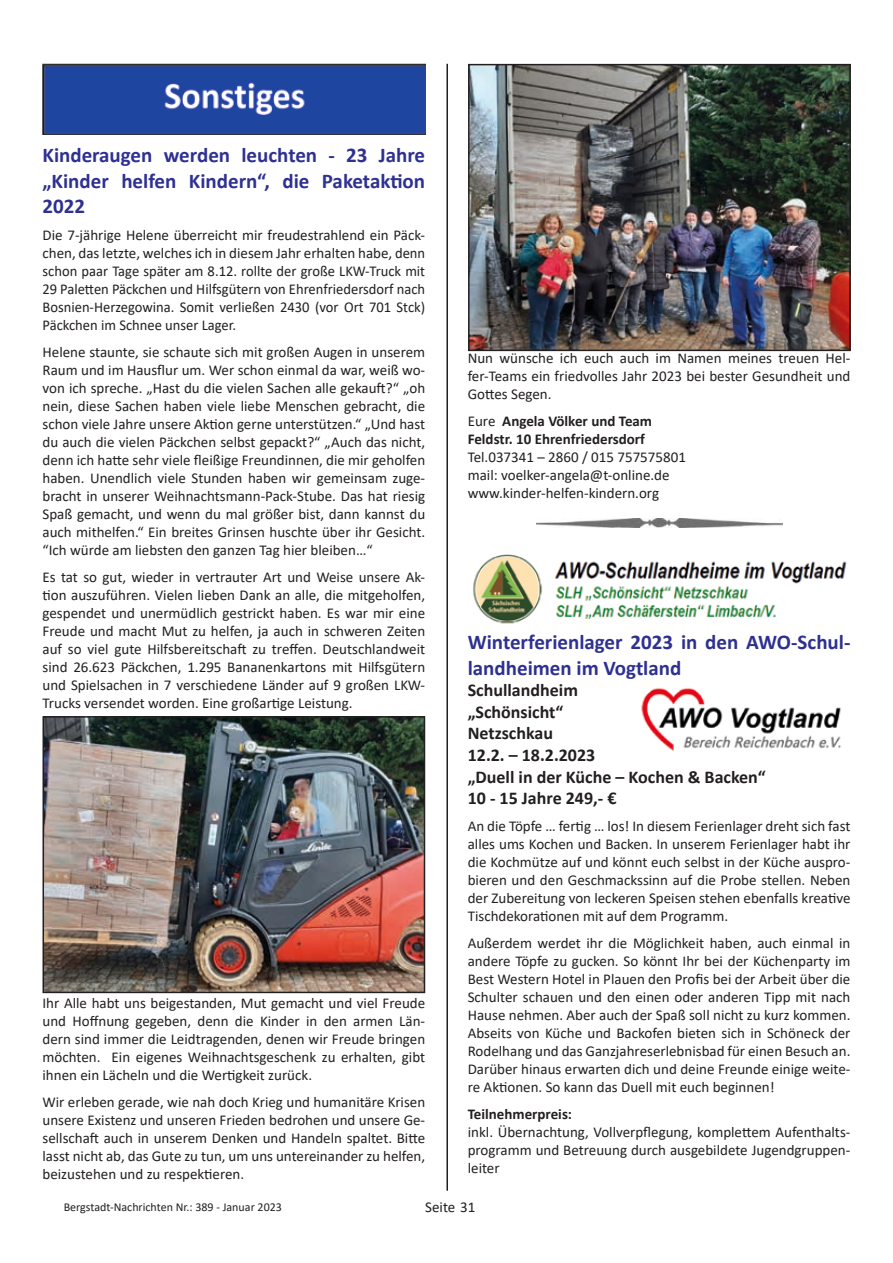
<style>
.page{position:relative;width:893px;height:1263px;background:#fff}
.page>*{position:absolute;margin:0;border:0;box-sizing:border-box;transform-origin:0 0}
.t1{font:700 21px/25.2px "Calibri";color:#2e3092}
.t2{font:700 18px/21.6px "Calibri";color:#231f20}
.t3{font:15px/18px "Calibri";color:#231f20;text-align:justify}
.t4{font:700 15px/18px "Calibri";color:#231f20}
.t5{font:12px "Calibri";color:#231f20}
.s1{font-weight:400}
</style>
<div class="page">
<img style="left:536px;top:519px;width:246px;height:8px">
<hr style="left:446px;top:64px;width:2px;height:1127px;background:#231f20">
<img style="left:43px;top:64px;width:382px;height:71px">
<img style="left:46px;top:719px;width:376px;height:271px">
<div style="left:43px;top:716px;width:382px;height:277px;border:2px solid #231f20"></div>
<img style="left:471px;top:67px;width:377px;height:281px">
<div style="left:468px;top:64px;width:383px;height:287px;border:2px solid #231f20"></div>
<img style="left:473px;top:554px;width:374px;height:70px">
<img style="left:641px;top:688px;width:200px;height:63px">
<h1 class="t1" style="left:43px;top:142px;width:384px;text-align:justify">Kinderaugen werden leuchten - 23 Jahre „Kinder helfen Kindern“, die Paketaktion 2022</h1>
<p class="t3" style="left:43px;top:225px;width:384px">Die 7-jährige Helene überreicht mir freudestrahlend ein Päck&shy;chen, das letzte, welches ich in diesem Jahr erhalten habe, denn schon paar Tage später am 8.12. rollte der große LKW-Truck mit 29 Paletten Päckchen und Hilfsgütern von Ehrenfriedersdorf nach Bosnien-Herzegowina. Somit verließen 2430 (vor Ort 701 Stck)<br>Päckchen im Schnee unser Lager.</p>
<p class="t3" style="left:43px;top:342px;width:384px">Helene staunte, sie schaute sich mit großen Augen in unserem Raum und im Hausflur um. Wer schon einmal da war, weiß wo&shy;von ich spreche. „Hast du die vielen Sachen alle gekauft?“ „oh nein, diese Sachen haben viele liebe Menschen gebracht, die schon viele Jahre unsere Aktion gerne unterstützen.“ „Und hast du auch die vielen Päckchen selbst gepackt?“ „Auch das nicht, denn ich hatte sehr viele fleißige Freundinnen, die mir geholfen haben. Unendlich viele Stunden haben wir gemeinsam zuge&shy;bracht in unserer Weihnachtsmann-Pack-Stube. Das hat riesig Spaß gemacht, und wenn du mal größer bist, dann kannst du auch mithelfen.“ Ein breites Grinsen huschte über ihr Gesicht. “Ich würde am liebsten den ganzen Tag hier bleiben…“</p>
<p class="t3" style="left:43px;top:567px;width:384px">Es tat so gut, wieder in vertrauter Art und Weise unsere Ak&shy;tion auszuführen. Vielen lieben Dank an alle, die mitgeholfen, gespendet und unermüdlich gestrickt haben. Es war mir eine Freude und macht Mut zu helfen, ja auch in schweren Zeiten auf so viel gute Hilfsbereitschaft zu treffen. Deutschlandweit sind 26.623 Päckchen, 1.295 Bananenkartons mit Hilfsgütern und Spielsachen in 7 verschiedene Länder auf 9 großen LKW-Trucks versendet worden. Eine großartige Leistung.</p>
<p class="t3" style="left:43px;top:993px;width:384px">Ihr Alle habt uns beigestanden, Mut gemacht und viel Freude und Hoffnung gegeben, denn die Kinder in den armen Län&shy;dern sind immer die Leidtragenden, denen wir Freude bringen möchten. Ein eigenes Weihnachtsgeschenk zu erhalten, gibt ihnen ein Lächeln und die Wertigkeit zurück.</p>
<p class="t3" style="left:43px;top:1092px;width:384px">Wir erleben gerade, wie nah doch Krieg und humanitäre Krisen unsere Existenz und unseren Frieden bedrohen und unsere Ge&shy;sellschaft auch in unserem Denken und Handeln spaltet. Bitte lasst nicht ab, das Gute zu tun, um uns untereinander zu helfen, beizustehen und zu respektieren.</p>
<p class="t3" style="left:468px;top:349px;width:384px">Nun wünsche ich euch auch im Namen meines treuen Hel&shy;fer-Teams ein friedvolles Jahr 2023 bei bester Gesundheit und Gottes Segen.</p>
<p class="t4" style="left:468px;top:412px;width:186px"><span class="s1">Eure</span> Angela Völker und Team<br>Feldstr. 10 Ehrenfriedersdorf</p>
<p class="t3" style="left:468px;top:448px;width:220px;text-align:left">Tel.037341 – 2860 / 015 757575801 mail: voelker-angela@t-online.de www.kinder-helfen-kindern.org</p>
<h1 class="t1" style="left:468px;top:629px;width:384px">Winterferienlager 2023 in den AWO-Schul&shy;landheimen im Vogtland</h1>
<p class="t2" style="left:468px;top:679px;width:299px">Schullandheim<br>„Schönsicht“<br>Netzschkau<br>12.2. – 18.2.2023<br>„Duell in der Küche – Kochen &amp; Backen“<br>10 - 15 Jahre 249,- €</p>
<p class="t3" style="left:468px;top:817px;width:384px">An die Töpfe … fertig … los! In diesem Ferienlager dreht sich fast alles ums Kochen und Backen. In unserem Ferienlager habt ihr die Kochmütze auf und könnt euch selbst in der Küche auspro&shy;bieren und den Geschmackssinn auf die Probe stellen. Neben der Zubereitung von leckeren Speisen stehen ebenfalls kreative Tischdekorationen mit auf dem Programm.</p>
<p class="t3" style="left:468px;top:934px;width:384px">Außerdem werdet ihr die Möglichkeit haben, auch einmal in andere Töpfe zu gucken. So könnt Ihr bei der Küchenparty im Best Western Hotel in Plauen den Profis bei der Arbeit über die Schulter schauen und den einen oder anderen Tipp mit nach Hause nehmen. Aber auch der Spaß soll nicht zu kurz kommen.<br>Abseits von Küche und Backofen bieten sich in Schöneck der Rodelhang und das Ganzjahreserlebnisbad für einen Besuch an.<br>Darüber hinaus erwarten dich und deine Freunde einige weite&shy;re Aktionen. So kann das Duell mit euch beginnen!</p>
<p class="t4" style="left:468px;top:1105px;width:106px">Teilnehmerpreis:</p>
<p class="t3" style="left:468px;top:1123px;width:384px">inkl. Übernachtung, Vollverpflegung, komplettem Aufenthalts&shy;programm und Betreuung durch ausgebildete Jugendgruppen&shy;leiter</p>
<p class="t5" style="left:64px;top:1199px;width:220px">Bergstadt-Nachrichten Nr.: 389 - Januar 2023</p>
<p class="t3" style="left:425px;top:1197px;width:52px">Seite 31</p>
</div>
